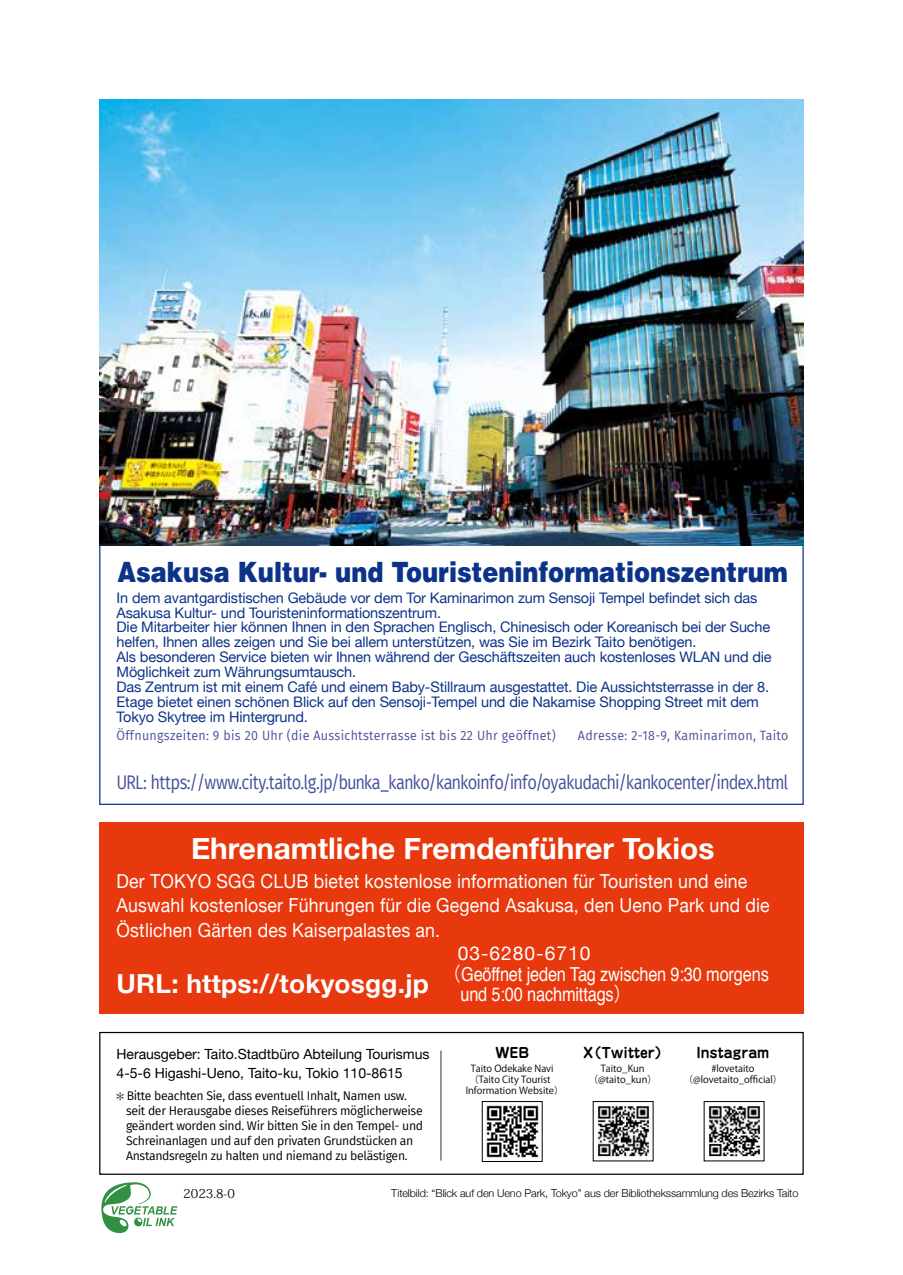
<style>
.page{position:relative;width:903px;height:1275px;background:#fff}
.page>*{position:absolute;margin:0;border:0;box-sizing:border-box;transform-origin:0 0}
.t1{font:700 29.75px "Helvetica Neue";color:#fff}
.t2{font:900 28px "Helvetica LT Std";color:#0c3388;scale:.86 1}
.t3{font:700 26.25px "Helvetica Neue";letter-spacing:.01em;color:#fff}
.t4{font:19.25px/24.8px "Helvetica Neue";letter-spacing:.01em;color:#fff;scale:.92 1}
.t5{font:19.25px "Fira Sans";letter-spacing:-.045em;color:#485099;scale:.86 1}
.t6{font:19.25px/19.8px "Helvetica";letter-spacing:-.01em;color:#fff;scale:.85 1}
.t7{font:19.25px "Helvetica Neue";letter-spacing:.05em;color:#fff}
.t8{font:14.53px/14.9px "Helvetica Neue";letter-spacing:-.01em;color:#0c3388}
.t9{font:14px/19.4px "Helvetica Neue";letter-spacing:-.005em;color:#000}
.t10{font:700 14px "Jun 501 Pro";color:#000}
.t11{font:13.12px "Fira Sans";letter-spacing:.025em;color:#485099;scale:.95 1}
.t12{font:12.25px/14.9px "Fira Sans";letter-spacing:-.025em;color:#000}
.t13{font:12.25px "Koz Min Pr 6 N";color:#000}
.t14{font:300 10.85px "Helvetica Neue";letter-spacing:-.01em;color:#000}
.t15{font:9.62px/11.2px "Koz Go Pr 6 N";color:#000;text-align:center}
.s1{font-family:"Gothic BBB Pro";font-weight:500}
.s2{font-family:"Koz Min Pro"}
</style>
<div class="page">
<div style="left:99px;top:823px;width:705px;height:191px;background:#e8380d"></div>
<img style="left:99px;top:99px;width:705px;height:447px">
<svg style="left:101px;top:1182px;width:77px;height:51px"></svg>
<div style="left:99px;top:1032px;width:705px;height:143px;border:1px solid #000"></div>
<hr style="left:440px;top:1050px;width:1px;height:111px;background:#595757">
<img style="left:486px;top:1105px;width:53px;height:53px">
<div style="left:482px;top:1101px;width:60px;height:61px;border:1px solid #000"></div>
<img style="left:598px;top:1106px;width:51px;height:51px">
<img style="left:709px;top:1106px;width:51px;height:51px">
<h2 class="t2" style="left:117px;top:554px;width:781px">Asakusa Kultur- und Touristeninformationszentrum</h2>
<p class="t8" style="left:117px;top:591px;width:657px">In dem avantgardistischen Gebäude vor dem Tor Kaminarimon zum Sensoji Tempel befindet sich das Asakusa Kultur- und Touristeninformationszentrum.<br>Die Mitarbeiter hier können Ihnen in den Sprachen Englisch, Chinesisch oder Koreanisch bei der Suche helfen, Ihnen alles zeigen und Sie bei allem unterstützen, was Sie im Bezirk Taito benötigen.<br>Als besonderen Service bieten wir Ihnen während der Geschäftszeiten auch kostenloses WLAN und die Möglichkeit zum Währungsumtausch.<br>Das Zentrum ist mit einem Café und einem Baby-Stillraum ausgestattet. Die Aussichtsterrasse in der 8.<br>Etage bietet einen schönen Blick auf den Sensoji-Tempel und die Nakamise Shopping Street mit dem Tokyo Skytree im Hintergrund.</p>
<p class="t11" style="left:117px;top:726px;width:464px">Öffnungszeiten: 9 bis 20 Uhr (die Aussichtsterrasse ist bis 22 Uhr geöffnet)</p>
<p class="t11" style="left:578px;top:726px;width:223px">Adresse: 2-18-9, Kaminarimon, Taito</p>
<h3 class="t5" style="left:117px;top:768px;width:783px">URL: https://www.city.taito.lg.jp/bunka_kanko/kankoinfo/info/oyakudachi/kankocenter/index.html</h3>
<h1 class="t1" style="left:191px;top:825px;width:525px">Ehrenamtliche Fremdenführer Tokios</h1>
<h3 class="t4" style="left:117px;top:869px;width:711px">Der TOKYO SGG CLUB bietet kostenlose informationen für Touristen und eine<br>Auswahl kostenloser Führungen für die Gegend Asakusa, den Ueno Park und die<br>Östlichen Gärten des Kaiserpalastes an.</h3>
<h3 class="t3" style="left:117px;top:963px;width:314px">URL: https://tokyosgg.jp</h3>
<h3 class="t7" style="left:458px;top:939px;width:134px">03-6280-6710</h3>
<h3 class="t6" style="left:460px;top:965px;width:364px;text-indent:-19px"><span class="s1">（</span>Geöffnet jeden Tag zwischen 9:30 morgens und 5:00 nachmittags<span class="s1">）</span></h3>
<p class="t9" style="left:117px;top:1045px;width:314px">Herausgeber: Taito.Stadtbüro Abteilung Tourismus<br>4-5-6 Higashi-Ueno, Taito-ku, Tokio 110-8615</p>
<p class="t12" style="left:126px;top:1088px;width:299px;text-indent:-12px"><span class="s2">＊</span>Bitte beachten Sie, dass eventuell Inhalt, Namen usw. seit der Herausgabe dieses Reiseführers möglicherweise geändert worden sind. Wir bitten Sie in den Tempel- und Schreinanlagen und auf den privaten Grundstücken an Anstandsregeln zu halten und niemand zu belästigen.</p>
<p class="t10" style="left:495px;top:1042px;width:35px">WEB</p>
<p class="t15" style="left:471px;top:1063px;width:84px">Taito Odekake Navi</p>
<p class="t15" style="left:469px;top:1074px;width:83px">（Taito City Tourist</p>
<p class="t15" style="left:466px;top:1085px;width:99px">Information Website）</p>
<p class="t10" style="left:583px;top:1042px;width:87px">X（Twitter）</p>
<p class="t15" style="left:588px;top:1063px;width:70px">Taito_Kun（@taito_kun）</p>
<p class="t10" style="left:696px;top:1042px;width:74px">Instagram</p>
<p class="t15" style="left:683px;top:1063px;width:100px">#lovetaito（@lovetaito_official）</p>
<p class="t13" style="left:183px;top:1187px;width:53px">2023.8-0</p>
<p class="t14" style="left:391px;top:1185px;width:409px">Titelbild: “Blick auf den Ueno Park, Tokyo” aus der Bibliothekssammlung des Bezirks Taito</p>
</div>
